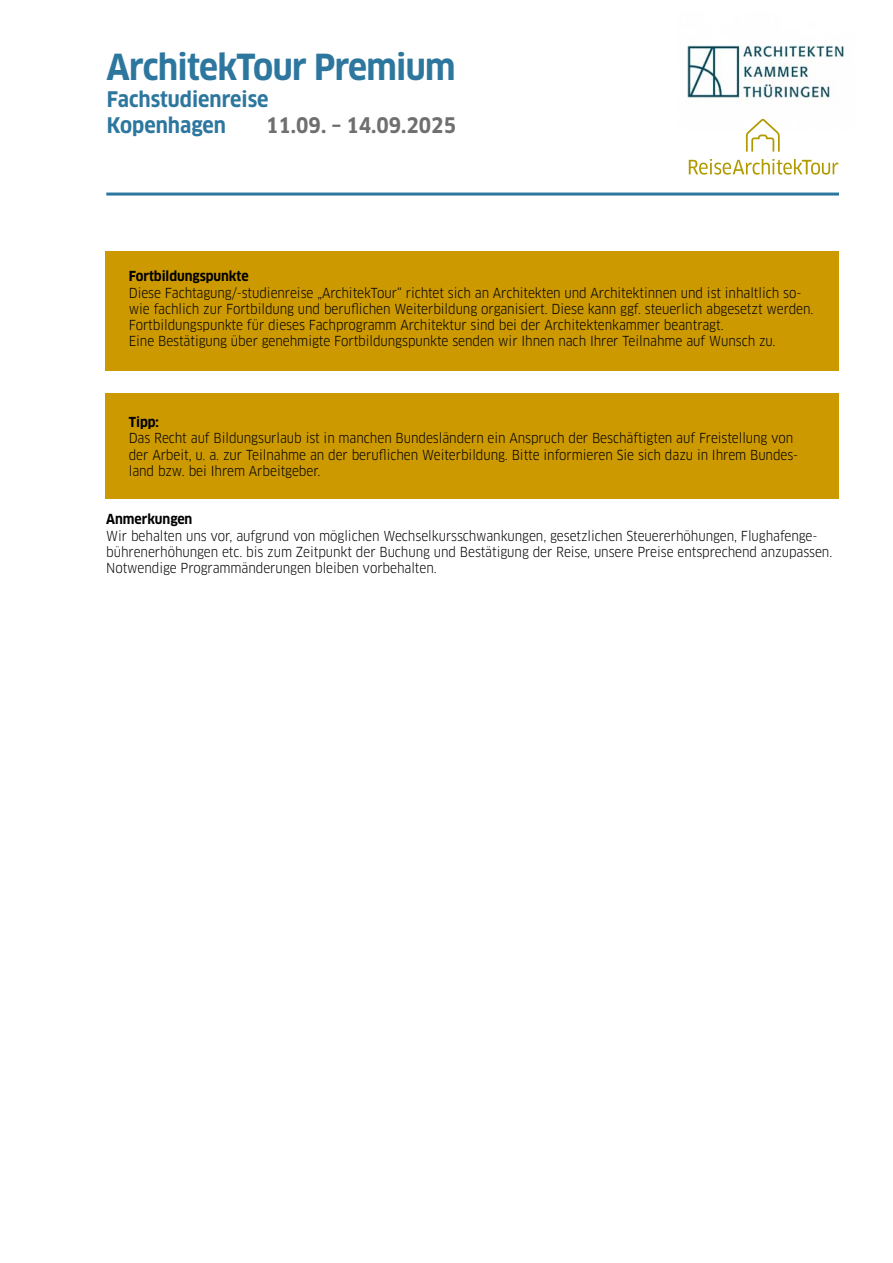
<style>
.page{position:relative;width:893px;height:1263px;background:#fff}
.page>*{position:absolute;margin:0;border:0;box-sizing:border-box;transform-origin:0 0}
.t1{font:700 35.1px "Clan Pro Narr";letter-spacing:-.02em;color:#2d779f}
.t2{font:700 21px/25.2px "Clan Pro Narr";color:#2d779f}
.t3{font:700 21px "Clan Pro Narr";color:#706f6f}
.t4{font:13.5px/16.2px "Clan Pro Narr";letter-spacing:-.005em;color:#000}
.t5{font:700 13.5px "Clan Pro Narr";letter-spacing:-.005em;color:#000}
</style>
<div class="page">
<img style="left:687px;top:45px;width:157px;height:74px">
<hr style="left:106px;top:193px;width:733px;height:3px;background:#2d779f">
<svg style="left:689px;top:159px;width:149px;height:16px"></svg>
<svg style="left:746px;top:119px;width:34px;height:33px"></svg>
<div style="left:105px;top:393px;width:733px;height:106px;background:#c90"></div>
<div style="left:105px;top:252px;width:733px;height:119px;background:#c90"></div>
<h1 class="t1" style="left:106px;top:47px;width:351px">ArchitekTour Premium</h1>
<h2 class="t2" style="left:107px;top:87px;width:163px">Fachstudienreise<br>Kopenhagen</h2>
<h2 class="t3" style="left:266px;top:113px;width:191px">11.09. – 14.09.2025</h2>
<p class="t5" style="left:129px;top:269px;width:121px">Fortbildungspunkte</p>
<p class="t4" style="left:129px;top:285px;width:686px">Diese Fachtagung/-studienreise „ArchitekTour“ richtet sich an Architekten und Architektinnen und ist inhaltlich so&shy;wie fachlich zur Fortbildung und beruflichen Weiterbildung organisiert. Diese kann ggf. steuerlich abgesetzt werden.<br>Fortbildungspunkte für dieses Fachprogramm Architektur sind bei der Architektenkammer beantragt.<br>Eine Bestätigung über genehmigte Fortbildungspunkte senden wir Ihnen nach Ihrer Teilnahme auf Wunsch zu.</p>
<p class="t5" style="left:129px;top:414px;width:32px">Tipp:</p>
<p class="t4" style="left:129px;top:430px;width:671px">Das Recht auf Bildungsurlaub ist in manchen Bundesländern ein Anspruch der Beschäftigten auf Freistellung von der Arbeit, u. a. zur Teilnahme an der beruflichen Weiterbildung. Bitte informieren Sie sich dazu in Ihrem Bundes&shy;land bzw. bei Ihrem Arbeitgeber.</p>
<p class="t5" style="left:106px;top:512px;width:88px">Anmerkungen</p>
<p class="t4" style="left:106px;top:528px;width:728px">Wir behalten uns vor, aufgrund von möglichen Wechselkursschwankungen, gesetzlichen Steuererhöhungen, Flughafenge&shy;bührenerhöhungen etc. bis zum Zeitpunkt der Buchung und Bestätigung der Reise, unsere Preise entsprechend anzupassen.<br>Notwendige Programmänderungen bleiben vorbehalten.</p>
</div>
